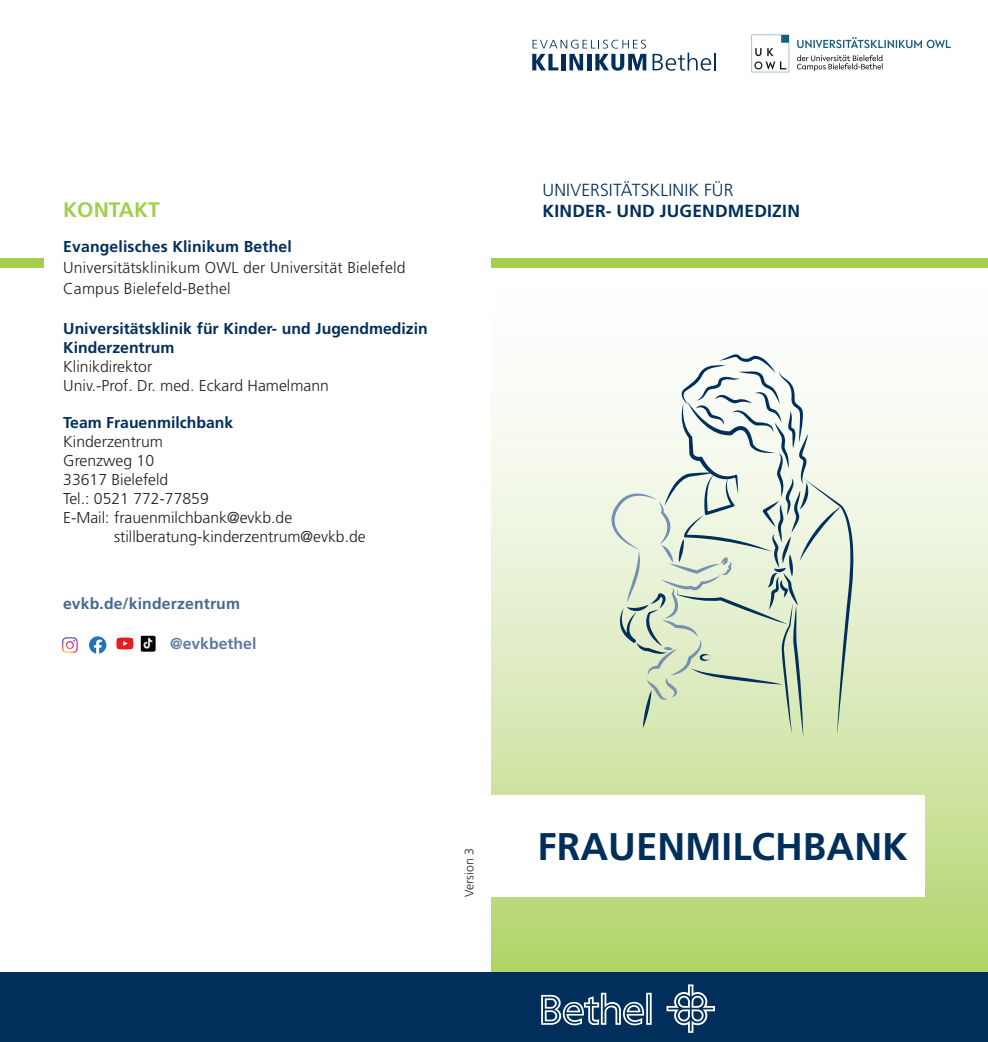
<style>
.page{position:relative;width:988px;height:1042px;background:#fff}
.page>*{position:absolute;margin:0;border:0;box-sizing:border-box;transform-origin:0 0}
.t1{font:700 38.5px "Frutiger LT Std";color:#002f5b}
.t2{font:700 21px "Frutiger LT Std";color:#a4ce4c}
.t3{font:700 17.5px "Frutiger LT Std";letter-spacing:.01em;color:#002f5b}
.t4{font:300 17.5px "Frutiger LT Std";letter-spacing:.015em;color:#002f5b}
.t5{font:300 15.75px/21px "Frutiger LT Std";color:#231f20}
.t6{font:700 15.75px/18.9px "Frutiger LT Std";color:#002f5b}
.t7{font:700 15.75px "Frutiger LT Std";letter-spacing:.01em;color:#446a91}
.t8{font:700 15.75px "Frutiger LT Std";color:#5b7ba1}
.t9{font:300 12.25px "Frutiger LT Std";color:#231f20}
</style>
<div class="page">
<svg style="left:491px;top:403px;width:496px;height:569px;background:#d7e8b3"></svg>
<div style="left:0;top:972px;width:987px;height:70px;background:#002f5b"></div>
<svg style="left:666px;top:984px;width:48px;height:49px"></svg>
<svg style="left:541px;top:993px;width:110px;height:32px"></svg>
<div style="left:491px;top:258px;width:496px;height:10px;background:#a4ce4c"></div>
<svg style="left:532px;top:40px;width:114px;height:31px"></svg>
<svg style="left:652px;top:53px;width:63px;height:18px"></svg>
<svg style="left:797px;top:37px;width:153px;height:11px"></svg>
<svg style="left:751px;top:35px;width:37px;height:37px"></svg>
<svg style="left:797px;top:55px;width:85px;height:16px"></svg>
<div style="left:0;top:258px;width:43px;height:10px;background:#a4ce4c"></div>
<div style="left:490px;top:795px;width:434px;height:101px;background:#fff"></div>
<svg style="left:610px;top:354px;width:244px;height:383px"></svg>
<img style="left:140px;top:636px;width:16px;height:16px">
<img style="left:62px;top:637px;width:16px;height:16px">
<svg style="left:116px;top:637px;width:17px;height:12px"></svg>
<svg style="left:89px;top:636px;width:17px;height:18px"></svg>
<h2 class="t2" style="left:63px;top:197px;width:98px">KONTAKT</h2>
<p class="t6" style="left:63px;top:237px;width:230px">Evangelisches Klinikum Bethel</p>
<p class="t5" style="left:63px;top:257px;width:343px">Universitätsklinikum OWL der Universität Bielefeld<br>Campus Bielefeld-Bethel</p>
<p class="t6" style="left:63px;top:319px;width:366px">Universitätsklinik für Kinder- und Jugendmedizin<br>Kinderzentrum</p>
<p class="t5" style="left:63px;top:357px;width:267px;line-height:18.9px">Klinikdirektor<br>Univ.-Prof. Dr. med. Eckard Hamelmann</p>
<p class="t6" style="left:63px;top:413px;width:171px">Team Frauenmilchbank</p>
<p class="t5" style="left:63px;top:432px;width:101px">Kinderzentrum</p>
<p class="t5" style="left:63px;top:450px;width:92px">Grenzweg 10</p>
<p class="t5" style="left:63px;top:469px;width:107px">33617 Bielefeld</p>
<p class="t5" style="left:63px;top:488px;width:147px">Tel.: 0521 772-77859</p>
<p class="t5" style="left:63px;top:507px;width:230px">E-Mail: frauenmilchbank@evkb.de</p>
<p class="t5" style="left:114px;top:526px;width:253px">stillberatung-kinderzentrum@evkb.de</p>
<p class="t7" style="left:63px;top:594px;width:178px">evkb.de/kinderzentrum</p>
<p class="t8" style="left:170px;top:634px;width:88px">@evkbethel</p>
<p class="t4" style="left:542px;top:180px;width:193px">UNIVERSITÄTSKLINIK FÜR</p>
<p class="t3" style="left:542px;top:200px;width:259px">KINDER- UND JUGENDMEDIZIN</p>
<p class="t9" style="left:462px;top:896px;width:50px;rotate:-90deg">Version 3</p>
<h1 class="t1" style="left:537px;top:824px;width:371px">FRAUENMILCHBANK</h1>
</div>
